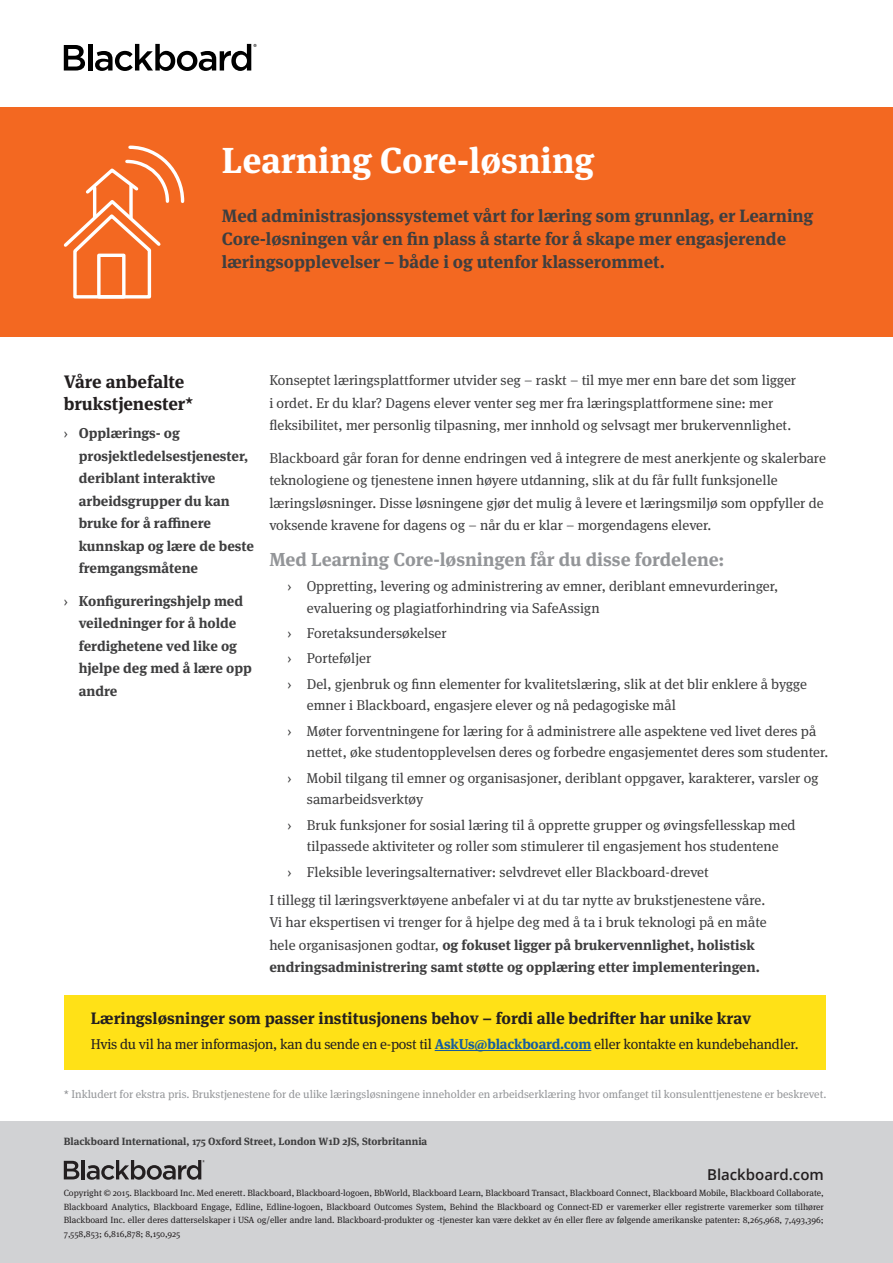
<style>
.page{position:relative;width:893px;height:1263px;background:#fff}
.page>*{position:absolute;margin:0;border:0;box-sizing:border-box;transform-origin:0 0}
.Cover_Header{font:700 36.15px "Meta Serif OT";color:#fff}
.t1{font:700 18.75px "Meta Serif OT";color:#939598}
.t2{font:700 18px/21.6px "Meta Serif OT";color:#231f20}
.Intro_Paragraph{font:700 17.85px/22.8px "Meta Serif OT";color:#3e3e3f}
.Body_copy{font:700 16.5px "Meta Serif OT";color:#231f20}
.t3{font:600 15px "Open Sans";color:#231f20}
.Body_copy-2{font:14.4px "Meta Serif OT";color:#3e3e3f}
.Body_copy-3{font:14.25px/22.5px "Meta Serif OT";color:#3e3e3f}
.Body_copy-4{font:700 14.25px/22.5px "Meta Serif OT";color:#3e3e3f}
.Body_copy-5{font:14.25px "Meta Serif OT";letter-spacing:-.015em;color:#231f20}
.body{font:11.25px "Meta Serif OT";color:#939598}
.Intro_Paragraph-2{font:700 10.5px "Meta Serif OT";color:#3e3e3f}
.Legal__back_cover{font:9px/13.5px "Meta Serif OT";color:#231f20;text-align:justify}
.s1{font-weight:400}
.s2{font-size:14.25px}
.s3{font-weight:700;color:#175d9e}
</style>
<div class="page">
<svg style="left:64px;top:45px;width:21px;height:26px"></svg>
<hr style="left:88px;top:44px;width:4px;height:27px;background:#000">
<svg style="left:95px;top:44px;width:162px;height:27px"></svg>
<div style="left:0;top:107px;width:893px;height:230px;background:#f36821"></div>
<svg style="left:63px;top:145px;width:122px;height:154px"></svg>
<div style="left:0;top:1121px;width:893px;height:142px;background:#d1d2d4"></div>
<svg style="left:64px;top:1161px;width:15px;height:18px"></svg>
<hr style="left:82px;top:1160px;width:3px;height:19px;background:#231f20">
<svg style="left:87px;top:1160px;width:118px;height:20px"></svg>
<div style="left:64px;top:995px;width:762px;height:74px;background:#ffe117"></div>
<hr style="left:435px;top:1050px;width:156px;height:1px;background:#175d9e">
<p class="Cover_Header" style="left:222px;top:137px;width:374px">Learning Core-løsning</p>
<p class="Intro_Paragraph" style="left:222px;top:204px;width:593px">Med administrasjonssystemet vårt for læring som grunnlag, er Learning<br>Core-løsningen vår en fin plass å starte for å skape mer engasjerende læringsopplevelser – både i og utenfor klasserommet.</p>
<p class="t2" style="left:64px;top:371px;width:131px">Våre anbefalte brukstjenester*</p>
<p class="Body_copy-4" style="left:79px;top:422px;width:177px;text-indent:-15px"><span class="s1">›</span> Opplærings- og prosjektledelsestjenester, deriblant interaktive arbeidsgrupper du kan bruke for å raffinere kunnskap og lære de beste fremgangsmåtene</p>
<p class="Body_copy-4" style="left:79px;top:589px;width:175px;text-indent:-15px"><span class="s1">›</span> Konfigureringshjelp med veiledninger for å holde ferdighetene ved like og hjelpe deg med å lære opp andre</p>
<p class="Body_copy-3" style="left:269px;top:369px;width:528px">Konseptet læringsplattformer utvider seg – raskt – til mye mer enn bare det som ligger i ordet. Er du klar? Dagens elever venter seg mer fra læringsplattformene sine: mer fleksibilitet, mer personlig tilpasning, mer innhold og selvsagt mer brukervennlighet.</p>
<p class="Body_copy-3" style="left:269px;top:447px;width:558px">Blackboard går foran for denne endringen ved å integrere de mest anerkjente og skalerbare teknologiene og tjenestene innen høyere utdanning, slik at du får fullt funksjonelle læringsløsninger. Disse løsningene gjør det mulig å levere et læringsmiljø som oppfyller de voksende kravene for dagens og – når du er klar – morgendagens elever.</p>
<p class="t1" style="left:269px;top:547px;width:457px">Med Learning Core-løsningen får du disse fordelene:</p>
<p class="Body_copy-3" style="left:307px;top:575px;width:473px;line-height:21.8px;text-indent:-20px">› Oppretting, levering og administrering av emner, deriblant emnevurderinger, evaluering og plagiatforhindring via SafeAssign</p>
<p class="Body_copy-3" style="left:287px;top:622px;width:161px">› Foretaksundersøkelser</p>
<p class="Body_copy-3" style="left:287px;top:647px;width:85px">› Porteføljer</p>
<p class="Body_copy-3" style="left:307px;top:673px;width:502px;line-height:21.8px;text-indent:-20px">› Del, gjenbruk og finn elementer for kvalitetslæring, slik at det blir enklere å bygge emner i Blackboard, engasjere elever og nå pedagogiske mål</p>
<p class="Body_copy-3" style="left:307px;top:720px;width:523px;line-height:21.8px;text-indent:-20px">› Møter forventningene for læring for å administrere alle aspektene ved livet deres på nettet, øke studentopplevelsen deres og forbedre engasjementet deres som studenter.</p>
<p class="Body_copy-3" style="left:307px;top:767px;width:513px;line-height:21.8px;text-indent:-20px">› Mobil tilgang til emner og organisasjoner, deriblant oppgaver, karakterer, varsler og samarbeidsverktøy</p>
<p class="Body_copy-3" style="left:287px;top:814px;width:510px;line-height:21.8px;text-align:center">› Bruk funksjoner for sosial læring til å opprette grupper og øvingsfellesskap med tilpassede aktiviteter og roller som stimulerer til engasjement hos studentene</p>
<p class="Body_copy-3" style="left:287px;top:860px;width:423px">› Fleksible leveringsalternativer: selvdrevet eller Blackboard-drevet</p>
<p class="Body_copy-2" style="left:269px;top:891px;width:497px">I tillegg til læringsverktøyene anbefaler vi at du ta<span class="s2">r nytte av brukstjenestene våre.</span></p>
<p class="Body_copy-4" style="left:269px;top:911px;width:499px"><span class="s1">Vi har ekspertisen vi trenger for å hjelpe deg med å ta i bruk teknologi på en måte hele organisasjonen godtar,</span> og fokuset ligger på brukervennlighet, holistisk endringsadministrering samt støtte og opplæring etter implementeringen.</p>
<p class="Body_copy" style="left:91px;top:1008px;width:662px">Læringsløsninger som passer institusjonens behov – fordi alle bedrifter har unike krav</p>
<p class="Body_copy-5" style="left:91px;top:1035px;width:709px">Hvis du vil ha mer informasjon, kan du sende en e-post til <span class="s3">AskUs@blackboard.com</span> eller kontakte en kundebehandler.</p>
<p class="body" style="left:64px;top:1087px;width:764px">* Inkludert for ekstra pris. Brukstjenestene for de ulike læringsløsningene inneholder en arbeidserklæring hvor omfanget til konsulenttjenestene er beskrevet.</p>
<p class="Intro_Paragraph-2" style="left:64px;top:1135px;width:365px">Blackboard International, 175 Oxford Street, London W1D 2JS, Storbritannia</p>
<p class="t3" style="left:707px;top:1164px;width:118px">Blackboard.com</p>
<p class="Legal__back_cover" style="left:64px;top:1186px;width:762px">Copyright © 2015. Blackboard Inc. Med enerett. Blackboard, Blackboard-logoen, BbWorld, Blackboard Learn, Blackboard Transact, Blackboard Connect, Blackboard Mobile, Blackboard Collaborate, Blackboard Analytics, Blackboard Engage, Edline, Edline-logoen, Blackboard Outcomes System, Behind the Blackboard og Connect-ED er varemerker eller registrerte varemerker som tilhører Blackboard Inc. eller deres datterselskaper i USA og/eller andre land. Blackboard-produkter og -tjenester kan være dekket av én eller flere av følgende amerikanske patenter: 8,265,968, 7,493,396; 7,558,853; 6,816,878; 8,150,925</p>
</div>
